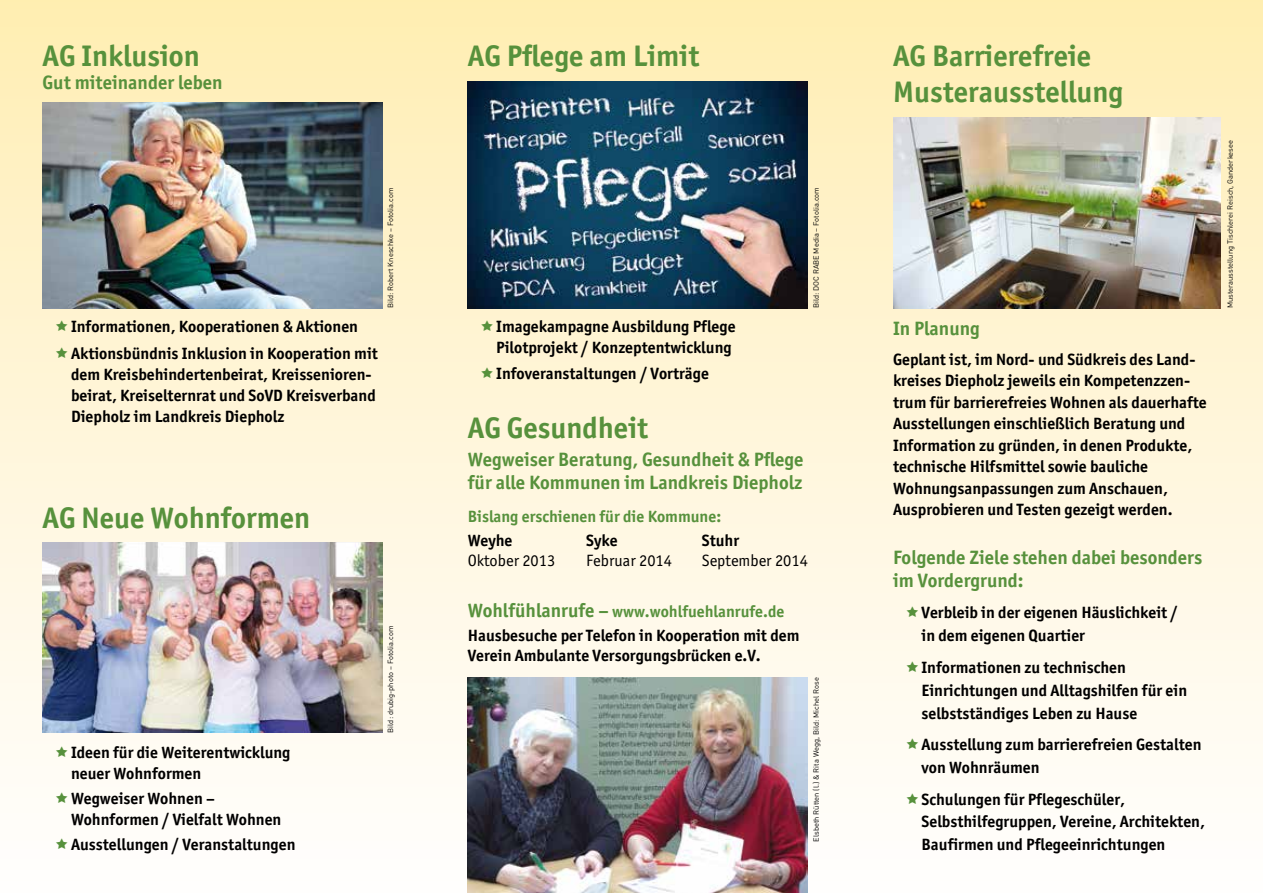
<style>
.page{position:relative;width:1263px;height:893px;background:#fff}
.page>*{position:absolute;margin:0;border:0;box-sizing:border-box;transform-origin:0 0}
.t1{font:700 30px/36px "Officina Sans";color:#57913c}
.t2{font:700 19.5px/23.4px "Officina Sans";color:#57913c}
.t3{font:700 16.5px/21.5px "Officina Sans";color:#000}
.t4{font:16.5px "Officina Sans";color:#000}
.t5{font:700 16.5px "Officina Sans";color:#57913c}
.t6{font:7.5px "DIN";color:#000}
.s1{font-size:19.5px;color:#57913c}
.s2{color:#57913c}
</style>
<div class="page">
<div style="left:0;top:0;width:1263px;height:893px;background:linear-gradient(to bottom,#fdedb4,#fffeff)"></div>
<img style="left:43px;top:102px;width:340px;height:206px">
<img style="left:468px;top:82px;width:340px;height:226px">
<img style="left:468px;top:677px;width:340px;height:216px">
<img style="left:43px;top:542px;width:340px;height:191px">
<img style="left:893px;top:118px;width:327px;height:190px">
<svg style="left:56px;top:320px;width:30px;height:13px"></svg>
<svg style="left:56px;top:347px;width:30px;height:13px"></svg>
<svg style="left:481px;top:320px;width:12px;height:11px"></svg>
<svg style="left:481px;top:367px;width:12px;height:10px"></svg>
<svg style="left:43px;top:746px;width:25px;height:13px"></svg>
<svg style="left:56px;top:792px;width:12px;height:11px"></svg>
<svg style="left:56px;top:838px;width:12px;height:11px"></svg>
<svg style="left:907px;top:606px;width:11px;height:11px"></svg>
<svg style="left:907px;top:660px;width:11px;height:11px"></svg>
<svg style="left:907px;top:738px;width:11px;height:11px"></svg>
<svg style="left:907px;top:792px;width:11px;height:11px"></svg>
<h1 class="t1" style="left:43px;top:38px;width:159px">AG Inklusion</h1>
<p class="t2" style="left:43px;top:70px;width:182px">Gut miteinander leben</p>
<p class="t3" style="left:71px;top:313px;width:308px;line-height:26.7px">Informationen, Kooperationen &amp; Aktionen<br>Aktionsbündnis Inklusion in Kooperation mit</p>
<p class="t3" style="left:71px;top:364px;width:306px;line-height:21px">dem Kreisbehindertenbeirat, Kreissenioren&shy;beirat, Kreiselternrat und SoVD Kreisverband<br>Diepholz im Landkreis Diepholz</p>
<p class="t6" style="left:386px;top:308px;width:122px;rotate:-90deg">Bild: Robert Kneschke – Fotolia.com</p>
<h1 class="t1" style="left:43px;top:500px;width:269px">AG Neue Wohnformen</h1>
<p class="t3" style="left:71px;top:742px;width:221px;line-height:21px">Ideen für die Weiterentwicklung neuer Wohnformen</p>
<p class="t3" style="left:71px;top:788px;width:212px;line-height:21px">Wegweiser Wohnen –<br>Wohnformen / Vielfalt Wohnen</p>
<p class="t3" style="left:71px;top:834px;width:226px">Ausstellungen / Veranstaltungen</p>
<p class="t6" style="left:386px;top:733px;width:109px;rotate:-90deg">Bild: drubig-photo – Fotolia.com</p>
<h1 class="t1" style="left:468px;top:38px;width:233px">AG Pflege am Limit</h1>
<p class="t3" style="left:496px;top:316px;width:241px;line-height:21px">Imagekampagne Ausbildung Pflege<br>Pilotprojekt / Konzeptentwicklung</p>
<p class="t3" style="left:496px;top:362px;width:214px">Infoveranstaltungen / Vorträge</p>
<p class="t6" style="left:811px;top:308px;width:123px;rotate:-90deg">Bild: DOC RABE Media – Fotolia.com</p>
<h1 class="t1" style="left:468px;top:409px;width:182px">AG Gesundheit</h1>
<p class="t2" style="left:468px;top:447px;width:337px">Wegweiser Beratung, Gesundheit &amp; Pflege für alle Kommunen im Landkreis Diepholz</p>
<p class="t5" style="left:468px;top:506px;width:255px">Bislang erschienen für die Kommune:</p>
<p class="t3" style="left:468px;top:529px;width:46px">Weyhe</p>
<p class="t3" style="left:586px;top:529px;width:33px">Syke</p>
<p class="t3" style="left:702px;top:529px;width:39px">Stuhr</p>
<p class="t4" style="left:468px;top:551px;width:89px">Oktober 2013</p>
<p class="t4" style="left:586px;top:551px;width:87px">Februar 2014</p>
<p class="t4" style="left:702px;top:551px;width:108px">September 2014</p>
<p class="t3" style="left:468px;top:599px;width:333px;line-height:24px"><span class="s1">Wohlfühlanrufe –</span> <span class="s2">www.wohlfuehlanrufe.de<br></span>Hausbesuche per Telefon in Kooperation mit dem</p>
<p class="t3" style="left:468px;top:644px;width:294px">Verein Ambulante Versorgungsbrücken e.V.</p>
<p class="t6" style="left:811px;top:842px;width:166px;rotate:-90deg">Elsbeth Rütten (l.) &amp; Rita Wegg, Bild: Michel Rose</p>
<h1 class="t1" style="left:893px;top:38px;width:232px">AG Barrierefreie<br>Musterausstellung</h1>
<p class="t2" style="left:893px;top:316px;width:88px">In Planung</p>
<p class="t3" style="left:893px;top:348px;width:315px">Geplant ist, im Nord- und Südkreis des Land&shy;kreises Diepholz jeweils ein Kompetenzzen&shy;trum für barrierefreies Wohnen als dauerhafte Ausstellungen einschließlich Beratung und Information zu gründen, in denen Produkte, technische Hilfsmittel sowie bauliche Wohnungsanpassungen zum Anschauen, Ausprobieren und Testen gezeigt werden.</p>
<p class="t2" style="left:893px;top:545px;width:311px;line-height:23px">Folgende Ziele stehen dabei besonders im Vordergrund:</p>
<p class="t3" style="left:921px;top:601px;width:258px;line-height:23px">Verbleib in der eigenen Häuslichkeit / in dem eigenen Quartier</p>
<p class="t3" style="left:921px;top:655px;width:267px;line-height:23px">Informationen zu technischen<br>Einrichtungen und Alltagshilfen für ein selbstständiges Leben zu Hause</p>
<p class="t3" style="left:921px;top:733px;width:281px;line-height:23px">Ausstellung zum barrierefreien Gestalten von Wohnräumen</p>
<p class="t3" style="left:921px;top:787px;width:285px;line-height:23px">Schulungen für Pflegeschüler,<br>Selbsthilfegruppen, Vereine, Architekten,<br>Baufirmen und Pflegeeinrichtungen</p>
<p class="t6" style="left:1225px;top:308px;width:170px;rotate:-90deg">Musterausstellung Tischlerei Reisch, Ganderkesee</p>
</div>
